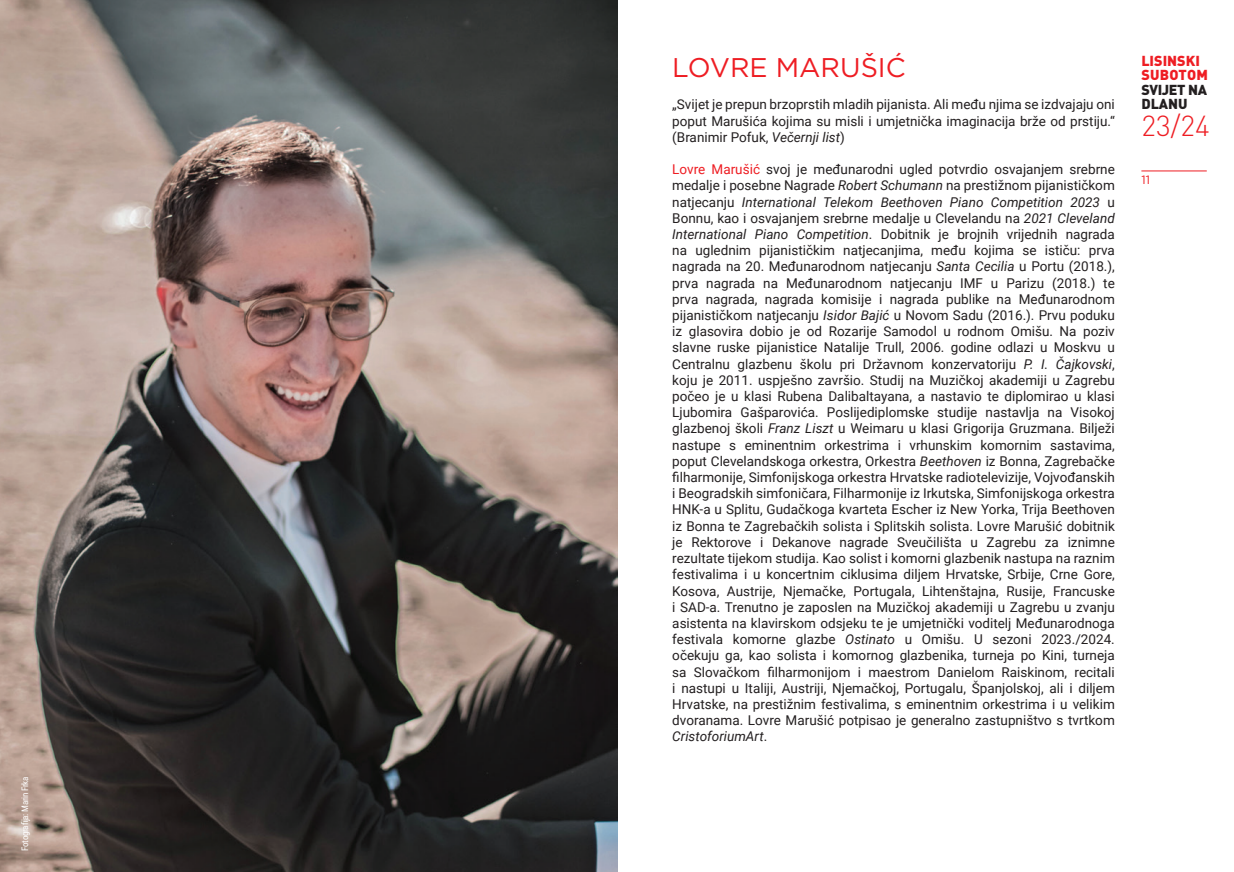
<style>
.page{position:relative;width:1234px;height:872px;background:#fff}
.page>*{position:absolute;margin:0;border:0;box-sizing:border-box;transform-origin:0 0}
.t1{font:300 28.5px "DIN Pro";color:#ee1d23}
.t2{font:27px "Gotham";color:#ee1d23}
.t3{font:900 14.25px/14.1px "DIN Pro";color:#ee1d23}
.t4{font:900 14.25px/14.1px "DIN Pro";letter-spacing:-.025em;color:#231f20}
.t5{font:13.5px/16.2px "Roboto";color:#231f20;text-align:justify}
.t6{font:12px "Gotham";color:#ee1d23}
.t7{font:9px "Roboto Condensed";letter-spacing:-.03em;color:#fff}
.s1{font-style:italic}
.s2{color:#ee1d23}
</style>
<div class="page">
<hr style="left:1141px;top:171px;width:65px;height:1px;background:#ee1d23">
<img style="left:0;top:0;width:617px;height:872px">
<p class="t7" style="left:19px;top:850px;width:76px;rotate:-90deg">Fotografija: Marin Frka</p>
<h2 class="t2" style="left:672px;top:50px;width:235px">LOVRE MARUŠIĆ</h2>
<p class="t5" style="left:672px;top:96px;width:444px">„Svijet je prepun brzoprstih mladih pijanista. Ali među njima se izdvajaju oni poput Marušića kojima su misli i umjetnička imaginacija brže od prstiju.“ (Branimir Pofuk, <span class="s1">Večernji list</span>)</p>
<p class="t5" style="left:672px;top:161px;width:444px"><span class="s2">Lovre Marušić</span> svoj je međunarodni ugled potvrdio osvajanjem srebrne medalje i posebne Nagrade <span class="s1">Robert Schumann</span> na prestižnom pijanističkom natjecanju <span class="s1">International Telekom Beethoven Piano Competition 2023</span> u Bonnu, kao i osvajanjem srebrne medalje u Clevelandu na <span class="s1">2021 Cleveland International Piano Competition</span>. Dobitnik je brojnih vrijednih nagrada na uglednim pijanističkim natjecanjima, među kojima se ističu: prva nagrada na 20. Međunarodnom natjecanju <span class="s1">Santa Cecilia</span> u Portu (2018.), prva nagrada na Međunarodnom natjecanju IMF u Parizu (2018.) te prva nagrada, nagrada komisije i nagrada publike na Međunarodnom pijanističkom natjecanju <span class="s1">Isidor Bajić</span> u Novom Sadu (2016.). Prvu poduku iz glasovira dobio je od Rozarije Samodol u rodnom Omišu. Na poziv slavne ruske pijanistice Natalije Trull, 2006. godine odlazi u Moskvu u Centralnu glazbenu školu pri Državnom konzervatoriju <span class="s1">P. I. Čajkovski</span>, koju je 2011. uspješno završio. Studij na Muzičkoj akademiji u Zagrebu počeo je u klasi Rubena Dalibaltayana, a nastavio te diplomirao u klasi Ljubomira Gašparovića. Poslijediplomske studije nastavlja na Visokoj glazbenoj školi <span class="s1">Franz Liszt</span> u Weimaru u klasi Grigorija Gruzmana. Bilježi nastupe s eminentnim orkestrima i vrhunskim komornim sastavima, poput Clevelandskoga orkestra, Orkestra <span class="s1">Beethoven</span> iz Bonna, Zagrebačke filharmonije, Simfonijskoga orkestra Hrvatske radiotelevizije, Vojvođanskih i Beogradskih simfoničara, Filharmonije iz Irkutska, Simfonijskoga orkestra HNK-a u Splitu, Gudačkoga kvarteta Escher iz New Yorka, Trija Beethoven iz Bonna te Zagrebačkih solista i Splitskih solista. Lovre Marušić dobitnik je Rektorove i Dekanove nagrade Sveučilišta u Zagrebu za iznimne rezultate tijekom studija. Kao solist i komorni glazbenik nastupa na raznim festivalima i u koncertnim ciklusima diljem Hrvatske, Srbije, Crne Gore, Kosova, Austrije, Njemačke, Portugala, Lihtenštajna, Rusije, Francuske i SAD-a. Trenutno je zaposlen na Muzičkoj akademiji u Zagrebu u zvanju asistenta na klavirskom odsjeku te je umjetnički voditelj Međunarodnoga festivala komorne glazbe <span class="s1">Ostinato</span> u Omišu. U sezoni 2023./2024. očekuju ga, kao solista i komornog glazbenika, turneja po Kini, turneja sa Slovačkom filharmonijom i maestrom Danielom Raiskinom, recitali i nastupi u Italiji, Austriji, Njemačkoj, Portugalu, Španjolskoj, ali i diljem Hrvatske, na prestižnim festivalima, s eminentnim orkestrima i u velikim dvoranama. Lovre Marušić potpisao je generalno zastupništvo s tvrtkom <span class="s1">CristoforiumArt</span>.</p>
<p class="t3" style="left:1141px;top:53px;width:68px">LISINSKI<br>SUBOTOM</p>
<p class="t4" style="left:1141px;top:82px;width:67px">SVIJET NA<br>DLANU</p>
<h1 class="t1" style="left:1141px;top:107px;width:70px">23/24</h1>
<p class="t6" style="left:1141px;top:172px;width:10px">11</p>
</div>
